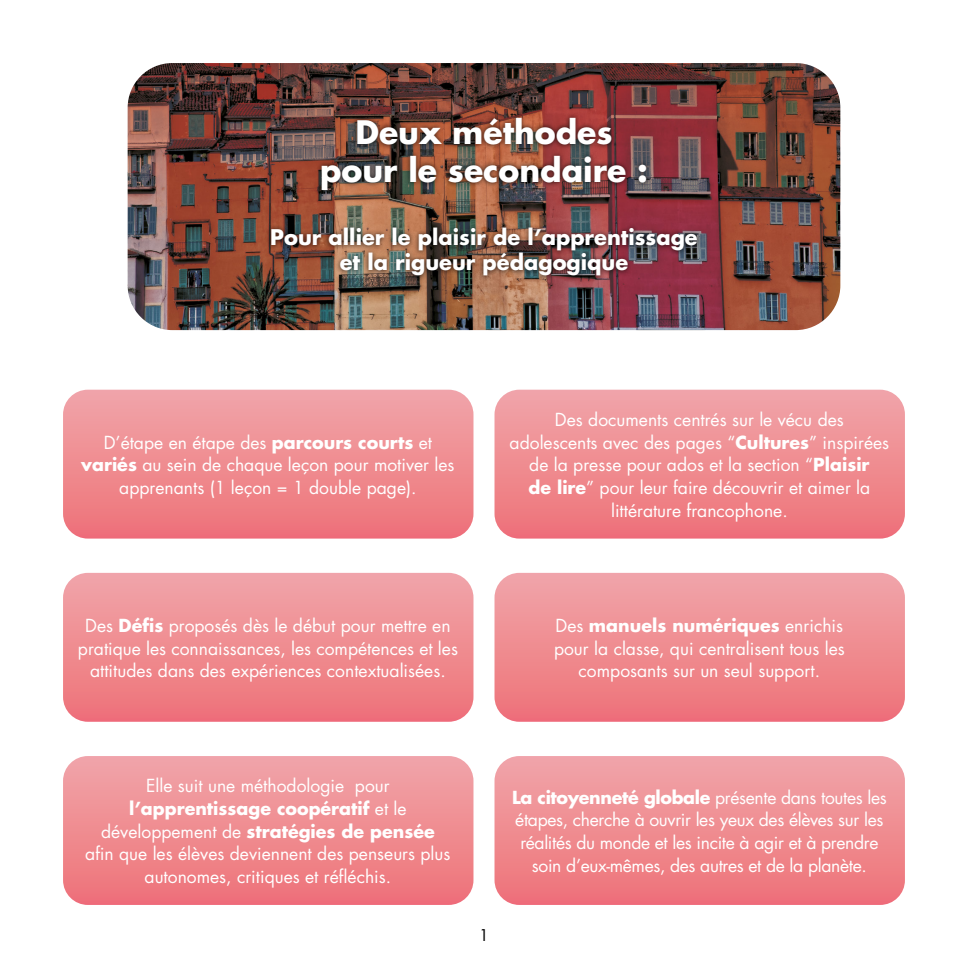
<style>
.page{position:relative;width:968px;height:968px;background:#fff}
.page>*{position:absolute;margin:0;border:0;box-sizing:border-box;transform-origin:0 0}
.t1{font:700 31.5px/37.8px "Futura Std";color:#fff;text-align:center}
.t2{font:700 21px/25.2px "Futura Std";color:#fff;text-align:center}
.t3{font:17.5px/22.8px "Futura Std";color:#fff;text-align:center}
.t4{font:17.5px/22.8px "Futura Std";letter-spacing:-.02em;color:#fff;text-align:center}
.t5{font:15.75px "Futura Std";color:#000}
.s1{font-weight:700}
</style>
<div class="page">
<div style="left:63px;top:389px;width:410px;height:149px;background:linear-gradient(to bottom,#f1a6aa,#ee7279);border-radius:25px"></div>
<div style="left:494px;top:389px;width:410px;height:149px;background:linear-gradient(to bottom,#f1a6aa,#ee7279);border-radius:25px"></div>
<div style="left:63px;top:572px;width:410px;height:149px;background:linear-gradient(to bottom,#f1a6aa,#ee7279);border-radius:25px"></div>
<div style="left:494px;top:572px;width:410px;height:149px;background:linear-gradient(to bottom,#f1a6aa,#ee7279);border-radius:25px"></div>
<div style="left:63px;top:756px;width:410px;height:148px;background:linear-gradient(to bottom,#f1a6aa,#ee7279);border-radius:25px"></div>
<div style="left:494px;top:756px;width:410px;height:148px;background:linear-gradient(to bottom,#f1a6aa,#ee7279);border-radius:25px"></div>
<img style="left:128px;top:63px;width:712px;height:267px">
<div style="left:267px;top:113px;width:435px;height:168px;background:#000;opacity:.75"></div>
<h1 class="t1" style="left:320px;top:113px;width:329px">Deux méthodes pour le secondaire :</h1>
<p class="t2" style="left:270px;top:224px;width:429px">Pour allier le plaisir de l’apprentissage et la rigueur pédagogique</p>
<p class="t3" style="left:81px;top:431px;width:375px">D’étape en étape des <span class="s1">parcours courts</span> et <span class="s1">variés</span> au sein de chaque leçon pour motiver les apprenants (1 leçon = 1 double page).</p>
<p class="t3" style="left:509px;top:408px;width:381px">Des documents centrés sur le vécu des adolescents avec des pages “<span class="s1">Cultures</span>” inspirées de la presse pour ados et la section “<span class="s1">Plaisir<br>de lire</span>” pour leur faire découvrir et aimer la littérature francophone.</p>
<p class="t3" style="left:78px;top:614px;width:381px">Des <span class="s1">Défis</span> proposés dès le début pour mettre en pratique les connaissances, les compétences et les attitudes dans des expériences contextualisées.</p>
<p class="t3" style="left:554px;top:614px;width:292px">Des <span class="s1">manuels numériques</span> enrichis pour la classe, qui centralisent tous les composants sur un seul support.</p>
<p class="t3" style="left:85px;top:774px;width:367px">Elle suit une méthodologie pour <span class="s1">l’apprentissage coopératif</span> et le développement de <span class="s1">stratégies de pensée </span>afin que les élèves deviennent des penseurs plus autonomes, critiques et réfléchis.</p>
<p class="t4" style="left:512px;top:785px;width:376px"><span class="s1">La citoyenneté globale</span> présente dans toutes les étapes, cherche à ouvrir les yeux des élèves sur les réalités du monde et les incite à agir et à prendre soin d’eux-mêmes, des autres et de la planète.</p>
<p class="t5" style="left:479px;top:925px;width:11px">1</p>
</div>
